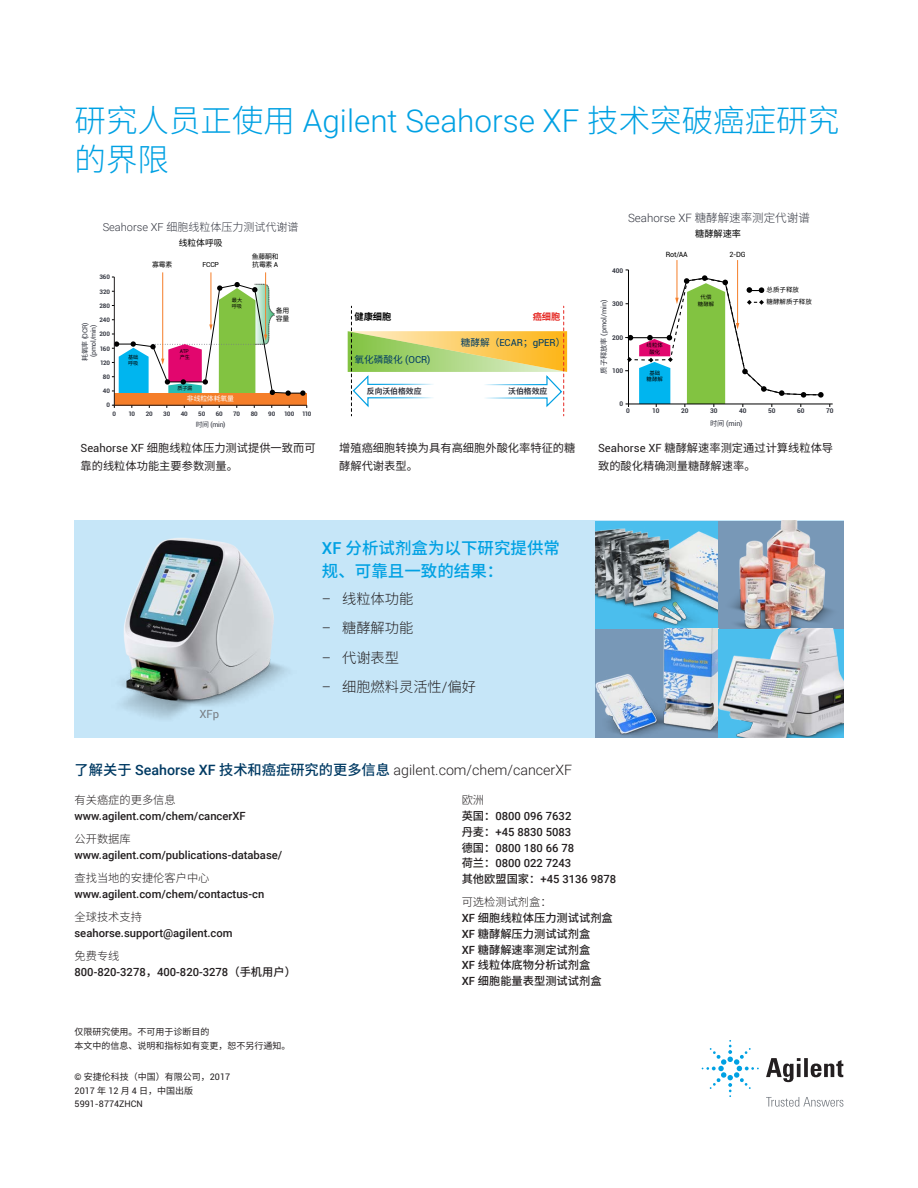
<style>
.page{position:relative;width:918px;height:1188px;background:#fff}
.page>*{position:absolute;margin:0;border:0;box-sizing:border-box;transform-origin:0 0}
.t1{font:300 31.5px "Roboto";color:#00a1e3}
.t2{font:300 31.5px "Noto Sans CJ Ksc";color:#00a1e3}
.t3{font:500 16.5px/23.2px "Noto Sans CJ Ksc";color:#00a1e3}
.t4{font:300 14.25px "Roboto";color:#231f20}
.t5{font:300 14.25px "Noto Sans CJ Ksc";color:#231f20}
.t6{font:300 11.55px "Roboto";color:#343741}
.t7{font:500 11.25px/15.8px "Roboto";color:#231f20}
.t8{font:11.25px/18px "Noto Sans CJ Ksc";color:#231f20}
.t9{font:500 11.25px/15.8px "Noto Sans CJ Ksc";color:#231f20}
.t10{font:300 11.25px "Noto Sans CJ Ksc";color:#231f20}
.t11{font:11.25px "Roboto";color:#787d83}
.t12{font:300 10.95px "Noto Sans CJ Ksc";color:#343741}
.t13{font:9.6px "Roboto";color:#003b64}
.t14{font:9.6px "Noto Sans CJ Ksc";color:#003b64}
.t15{font:700 9.3px "Noto Sans CJ Ksc";color:#000}
.t16{font:700 9.3px "Noto Sans CJ Ksc";color:#e52823}
.t17{font:9.15px "Noto Sans CJ Ksc";color:#000}
.t18{font:9px/13.5px "Noto Sans CJ Ksc";color:#231f20}
.t19{font:9px "Roboto";color:#231f20}
.t20{font:8.85px "Noto Sans CJ Ksc";color:#000}
.t21{font:700 7.8px "Noto Sans CJ Ksc";color:#343741}
.t22{font:7.2px "Roboto";color:#343741}
.t23{font:7.2px "Roboto";letter-spacing:-.035em;color:#000}
.t24{font:6.9px/8.6px "Roboto";letter-spacing:-.03em;color:#343741;text-align:center}
.t25{font:6.9px/7.5px "Noto Sans CJ Ksc";letter-spacing:-.025em;color:#000}
.t26{font:6.9px "Noto Sans CJ Ksc";letter-spacing:-.02em;color:#fff}
.t27{font:6.9px "Roboto";color:#000}
.t28{font:700 6.45px "Roboto";color:#343741}
.t29{font:6.45px/12.5px "Noto Sans CJ Ksc";color:#000}
.t30{font:700 6.15px "Roboto";letter-spacing:-.025em;color:#343741}
.t31{font:5.4px/6.4px "Noto Sans CJ Ksc";color:#000;text-align:center}
.t32{font:5.1px/6px "Noto Sans CJ Ksc";letter-spacing:-.03em;color:#000}
.t33{font:5.1px "Roboto";color:#000}
.s1{font-family:"Noto Sans CJ Ksc"}
.s2{font-family:"Roboto"}
.s3{font-family:"Noto Sans CJ Ksc";font-weight:500;color:#003a63}
.s4{font-weight:500;color:#003a63}
.s5{font-weight:300}
</style>
<div class="page">
<hr style="left:211px;top:272px;width:1px;height:54px;background:#f57e29">
<hr style="left:162px;top:272px;width:1px;height:88px;background:#f57e29">
<div style="left:114px;top:393px;width:193px;height:12px;background:#f57e29"></div>
<hr style="left:114px;top:277px;width:1px;height:128px;background:#231f20">
<hr style="left:113px;top:405px;width:194px;height:1px;background:#231f20">
<hr style="left:265px;top:272px;width:1px;height:64px;background:#f57e29">
<svg style="left:112px;top:277px;width:194px;height:119px"></svg>
<hr style="left:677px;top:260px;width:1px;height:39px;background:#f57e29">
<hr style="left:737px;top:260px;width:1px;height:64px;background:#f57e29">
<svg style="left:625px;top:270px;width:208px;height:137px"></svg>
<svg style="left:348px;top:306px;width:219px;height:110px"></svg>
<div style="left:75px;top:521px;width:769px;height:217px;background:#c6e6f8"></div>
<img style="left:74px;top:520px;width:252px;height:218px">
<img style="left:595px;top:521px;width:249px;height:108px">
<img style="left:718px;top:521px;width:125px;height:108px">
<img style="left:595px;top:629px;width:123px;height:109px">
<svg style="left:718px;top:629px;width:126px;height:109px;background:#a4c1cf"></svg>
<svg style="left:766px;top:1058px;width:77px;height:24px"></svg>
<svg style="left:702px;top:1040px;width:57px;height:57px"></svg>
<svg style="left:766px;top:1097px;width:77px;height:10px"></svg>
<h1 class="t1" style="left:75px;top:99px;width:766px"><span class="s1">研究人员正使用</span> Agilent Seahorse XF <span class="s1">技术突破癌症研究</span></h1>
<h1 class="t2" style="left:75px;top:142px;width:96px">的界限</h1>
<p class="t12" style="left:103px;top:221px;width:197px"><span class="s2">Seahorse XF</span> 细胞线粒体压力测试代谢谱</p>
<p class="t20" style="left:179px;top:237px;width:45px">线粒体呼吸</p>
<p class="t6" style="left:628px;top:210px;width:183px">Seahorse XF <span class="s1">糖酵解速率测定代谢谱</span></p>
<p class="t17" style="left:695px;top:229px;width:47px">糖酵解速率</p>
<p class="t25" style="left:152px;top:260px;width:22px">寡霉素</p>
<p class="t27" style="left:203px;top:259px;width:18px">FCCP</p>
<p class="t25" style="left:252px;top:253px;width:29px">鱼藤酮和抗霉素 <span class="s2">A</span></p>
<p class="t28" style="left:612px;top:266px;width:13px">400</p>
<p class="t23" style="left:666px;top:249px;width:23px">Rot/AA</p>
<p class="t23" style="left:730px;top:249px;width:18px">2-DG</p>
<p class="t30" style="left:100px;top:273px;width:12px">360</p>
<p class="t30" style="left:100px;top:287px;width:12px">320</p>
<p class="t30" style="left:100px;top:301px;width:12px">280</p>
<p class="t30" style="left:100px;top:316px;width:12px">240</p>
<p class="t30" style="left:100px;top:358px;width:11px">120</p>
<p class="t24" style="left:80px;top:361px;width:40px;rotate:-90deg"><span class="s1">耗氧率</span> (OCR) (pmol/min)</p>
<p class="t30" style="left:100px;top:330px;width:12px">200</p>
<p class="t30" style="left:100px;top:344px;width:12px">160</p>
<p class="t30" style="left:103px;top:372px;width:8px">80</p>
<p class="t32" style="left:128px;top:355px;width:12px">基础呼吸</p>
<p class="t33" style="left:180px;top:348px;width:11px">ATP</p>
<p class="t32" style="left:180px;top:354px;width:12px">产生</p>
<p class="t32" style="left:232px;top:297px;width:12px">最大呼吸</p>
<p class="t25" style="left:276px;top:307px;width:15px">备用容量</p>
<p class="t15" style="left:354px;top:311px;width:39px">健康细胞</p>
<p class="t14" style="left:355px;top:354px;width:77px">氧化磷酸化 <span class="s2">(OCR)</span></p>
<p class="t16" style="left:533px;top:311px;width:29px">癌细胞</p>
<p class="t13" style="left:461px;top:335px;width:106px"><span class="s1">糖酵解（</span>ECAR<span class="s1">；</span>gPER<span class="s1">）</span></p>
<p class="t22" style="left:599px;top:374px;width:76px;rotate:-90deg"><span class="s1">质子释放率</span> (pmol/min)</p>
<p class="t28" style="left:612px;top:299px;width:13px">300</p>
<p class="t28" style="left:612px;top:333px;width:13px">200</p>
<p class="t28" style="left:612px;top:366px;width:13px">100</p>
<p class="t31" style="left:647px;top:342px;width:18px">线粒体酸化</p>
<p class="t31" style="left:647px;top:370px;width:18px">基础糖酵解</p>
<p class="t31" style="left:698px;top:294px;width:18px">代偿糖酵解</p>
<p class="t29" style="left:767px;top:283px;width:47px">总质子释放<br>糖酵解质子释放</p>
<p class="t30" style="left:103px;top:387px;width:9px">40</p>
<p class="t30" style="left:106px;top:401px;width:5px">0</p>
<p class="t32" style="left:178px;top:385px;width:16px">质子漏</p>
<p class="t26" style="left:187px;top:395px;width:49px">非线粒体耗氧量</p>
<p class="t30" style="left:113px;top:409px;width:5px">0</p>
<p class="t30" style="left:129px;top:409px;width:8px">10</p>
<p class="t30" style="left:146px;top:409px;width:8px">20</p>
<p class="t30" style="left:163px;top:409px;width:8px">30</p>
<p class="t30" style="left:181px;top:409px;width:9px">40</p>
<p class="t30" style="left:198px;top:409px;width:8px">50</p>
<p class="t30" style="left:216px;top:409px;width:8px">60</p>
<p class="t30" style="left:233px;top:409px;width:8px">70</p>
<p class="t30" style="left:251px;top:409px;width:8px">80</p>
<p class="t30" style="left:268px;top:409px;width:8px">90</p>
<p class="t30" style="left:284px;top:409px;width:29px">100 110</p>
<p class="t24" style="left:196px;top:420px;width:31px"><span class="s1">时间</span> (min)</p>
<p class="t21" style="left:367px;top:387px;width:56px">反向沃伯格效应</p>
<p class="t21" style="left:508px;top:387px;width:41px">沃伯格效应</p>
<p class="t28" style="left:620px;top:400px;width:5px">0</p>
<p class="t28" style="left:626px;top:406px;width:5px">0</p>
<p class="t28" style="left:652px;top:406px;width:9px">10</p>
<p class="t28" style="left:681px;top:406px;width:9px">20</p>
<p class="t28" style="left:710px;top:406px;width:9px">30</p>
<p class="t28" style="left:739px;top:406px;width:9px">40</p>
<p class="t28" style="left:768px;top:406px;width:9px">50</p>
<p class="t28" style="left:797px;top:406px;width:9px">60</p>
<p class="t28" style="left:826px;top:406px;width:9px">70</p>
<p class="t22" style="left:710px;top:419px;width:34px"><span class="s1">时间</span> (min)</p>
<p class="t8" style="left:81px;top:439px;width:237px"><span class="s2">Seahorse XF</span> 细胞线粒体压力测试提供一致而可靠的线粒体功能主要参数测量。</p>
<p class="t8" style="left:339px;top:439px;width:238px">增殖癌细胞转换为具有高细胞外酸化率特征的糖酵解代谢表型。</p>
<p class="t8" style="left:598px;top:439px;width:237px"><span class="s2">Seahorse XF</span> 糖酵解速率测定通过计算线粒体导致的酸化精确测量糖酵解速率。</p>
<p class="t11" style="left:199px;top:706px;width:21px">XFp</p>
<h2 class="t3" style="left:322px;top:536px;width:240px"><span class="s2">XF</span> 分析试剂盒为以下研究提供常规、可靠且一致的结果：</h2>
<p class="t5" style="left:322px;top:591px;width:93px"><span class="s2">–</span> 线粒体功能</p>
<p class="t5" style="left:322px;top:620px;width:93px"><span class="s2">–</span> 糖酵解功能</p>
<p class="t5" style="left:322px;top:649px;width:79px"><span class="s2">–</span> 代谢表型</p>
<p class="t5" style="left:322px;top:679px;width:156px"><span class="s2">–</span> 细胞燃料灵活性<span class="s2">/</span>偏好</p>
<p class="t4" style="left:75px;top:760px;width:499px"><span class="s3">了解关于</span> <span class="s4">Seahorse XF</span> <span class="s3">技术和癌症研究的更多信息</span> agilent.com/chem/cancerXF</p>
<p class="t10" style="left:75px;top:794px;width:103px">有关癌症的更多信息</p>
<p class="t7" style="left:75px;top:808px;width:173px">www.agilent.com/chem/cancerXF</p>
<p class="t10" style="left:75px;top:833px;width:58px">公开数据库</p>
<p class="t7" style="left:75px;top:847px;width:209px">www.agilent.com/publications-database/</p>
<p class="t10" style="left:75px;top:872px;width:136px">查找当地的安捷伦客户中心</p>
<p class="t7" style="left:75px;top:886px;width:191px">www.agilent.com/chem/contactus-cn</p>
<p class="t10" style="left:75px;top:911px;width:69px">全球技术支持</p>
<p class="t7" style="left:75px;top:925px;width:160px">seahorse.support@agilent.com</p>
<p class="t10" style="left:75px;top:950px;width:46px">免费专线</p>
<p class="t7" style="left:75px;top:964px;width:223px">800-820-3278<span class="s1">，</span>400-820-3278<span class="s1">（手机用户）</span></p>
<p class="t18" style="left:75px;top:1025px;width:217px">仅限研究使用。不可用于诊断目的<br>本文中的信息、说明和指标如有变更，恕不另行通知。</p>
<p class="t18" style="left:75px;top:1070px;width:157px"><span class="s2">©</span> 安捷伦科技（中国）有限公司，<span class="s2">2017<br>2017</span> 年 <span class="s2">12</span> 月 <span class="s2">4</span> 日，中国出版</p>
<p class="t19" style="left:75px;top:1098px;width:70px">5991-8774ZHCN</p>
<p class="t10" style="left:462px;top:794px;width:24px">欧洲</p>
<p class="t7" style="left:462px;top:808px;width:156px"><span class="s1">英国：</span>0800 096 7632<br><span class="s1">丹麦：</span>+45 8830 5083<br><span class="s1">德国：</span>0800 180 66 78<br><span class="s1">荷兰：</span>0800 022 7243<br><span class="s1">其他欧盟国家：</span>+45 3136 9878</p>
<p class="t9" style="left:462px;top:895px;width:153px"><span class="s5">可选检测试剂盒：<br></span><span class="s2">XF</span> 细胞线粒体压力测试试剂盒<br><span class="s2">XF</span> 糖酵解压力测试试剂盒<br><span class="s2">XF</span> 糖酵解速率测定试剂盒<br><span class="s2">XF</span> 线粒体底物分析试剂盒<br><span class="s2">XF</span> 细胞能量表型测试试剂盒</p>
</div>
